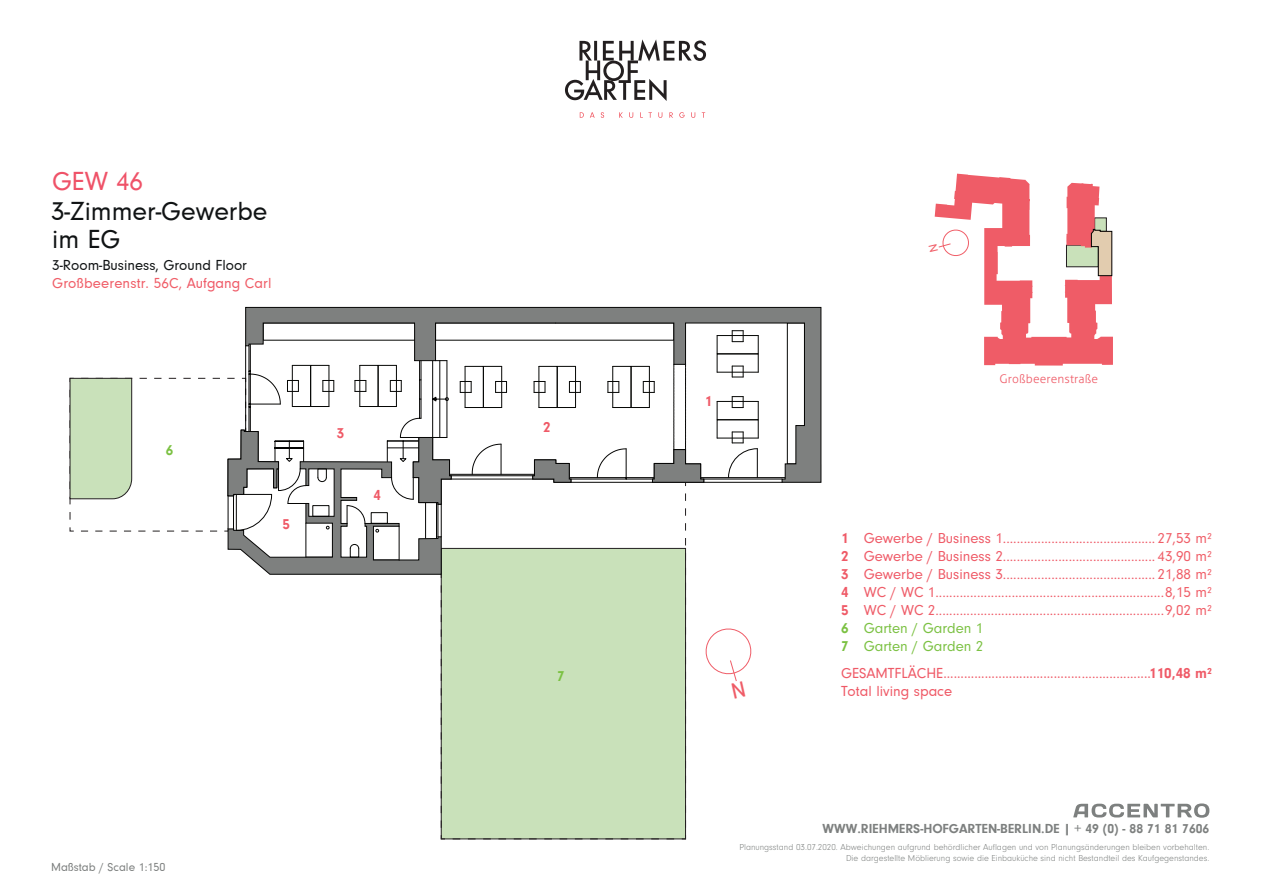
<style>
.page{position:relative;width:1263px;height:893px;background:#fff}
.page>*{position:absolute;margin:0;border:0;box-sizing:border-box;transform-origin:0 0}
.t1{font:27px/27.9px "Neuzeit Gro";color:#101314}
.t2{font:27px "Neuzeit Gro";color:#ef5268}
.t3{font:15px/18px "Neuzeit Gro";color:#ef5a67;text-align:justify}
.t4{font:15px/18px "Neuzeit Gro";color:#101314}
.t5{font:15px "Neuzeit Gro";color:#7bc142}
.t6{font:700 15px "Neuzeit Gro";color:#ef5a67}
.t7{font:700 15px "Neuzeit Gro";color:#7bc142}
.t8{font:700 13.5px "Neuzeit Gro";color:#7d807f}
.t9{font:12px "Neuzeit Gro";color:#7d807f}
.t10{font:300 12px "Aller";letter-spacing:.01em;color:#ef5c68}
.t11{font:300 9px/10.8px "Neuzeit Gro";color:#7d807f;text-align:right}
.s1{color:#f05e68}
.s2{color:#ef5a67}
.s3{font-weight:700}
.s4{color:#ef5c68}
.s5{font-weight:700;color:#ef5c68}
</style>
<div class="page">
<svg style="left:1073px;top:803px;width:136px;height:15px"></svg>
<svg style="left:565px;top:39px;width:141px;height:62px"></svg>
<svg style="left:580px;top:112px;width:125px;height:6px"></svg>
<div style="left:441px;top:548px;width:245px;height:291px;background:#c9e1ba;border:1px solid #231f20"></div>
<svg style="left:440px;top:585px;width:6px;height:255px"></svg>
<svg style="left:453px;top:834px;width:233px;height:6px"></svg>
<svg style="left:245px;top:307px;width:576px;height:176px"></svg>
<svg style="left:532px;top:459px;width:39px;height:24px"></svg>
<svg style="left:69px;top:371px;width:383px;height:207px"></svg>
<svg style="left:643px;top:364px;width:115px;height:464px"></svg>
<svg style="left:934px;top:174px;width:179px;height:192px"></svg>
<h1 class="t2" style="left:52px;top:167px;width:92px">GEW 46</h1>
<h1 class="t1" style="left:51px;top:198px;width:218px">3-Zimmer-Gewerbe im EG</h1>
<p class="t4" style="left:52px;top:257px;width:221px">3-Room-Business, Ground Floor<br><span class="s1">Großbeerenstr. 56C</span><span class="s2">, Aufgang</span> <span class="s1">Carl</span></p>
<p class="t7" style="left:166px;top:442px;width:9px">6</p>
<p class="t6" style="left:282px;top:516px;width:9px">5</p>
<p class="t6" style="left:337px;top:424px;width:9px">3</p>
<p class="t6" style="left:374px;top:487px;width:9px">4</p>
<p class="t9" style="left:51px;top:860px;width:116px">Maßstab / Scale 1:150</p>
<p class="t6" style="left:543px;top:419px;width:9px">2</p>
<p class="t7" style="left:557px;top:668px;width:9px">7</p>
<p class="t6" style="left:705px;top:392px;width:9px">1</p>
<p class="t10" style="left:999px;top:372px;width:100px">Großbeerenstraße</p>
<p class="t3" style="left:841px;top:530px;width:373px"><span class="s3">1</span> Gewerbe / Business 1............................................<span class="s1">27,53 m²<br></span><span class="s3">2</span> Gewerbe / Business 2............................................<span class="s1">43,90 m²<br></span><span class="s3">3</span> Gewerbe / Business 3............................................<span class="s1">21,88 m²<br></span><span class="s3">4</span> <span class="s4">WC / WC 1...............</span>...................................................<span class="s1">8,15 m²<br></span><span class="s3">5</span> <span class="s4">WC / WC 2...............</span>...................................................<span class="s1">9,02 m²</span></p>
<p class="t5" style="left:841px;top:620px;width:144px"><span class="s3">6</span> Garten / Garden 1</p>
<p class="t7" style="left:841px;top:638px;width:9px">7</p>
<p class="t5" style="left:864px;top:638px;width:121px">Garten / Garden 2</p>
<p class="t3" style="left:841px;top:665px;width:373px;line-height:17.5px">GESAMTFLÄCHE............................................................<span class="s3">110,48</span> <span class="s5">m²<br></span>Total living space</p>
<p class="t8" style="left:823px;top:821px;width:388px">WWW.RIEHMERS-HOFGARTEN-BERLIN.DE | + 49 (0) - 88 71 81 7606</p>
<p class="t11" style="left:739px;top:842px;width:471px">Planungsstand 03.07.2020. Abweichungen aufgrund behördlicher Auflagen und von Planungsänderungen bleiben vorbehalten.<br>Die dargestellte Möblierung sowie die Einbauküche sind nicht Bestandteil des Kaufgegenstandes.</p>
</div>
